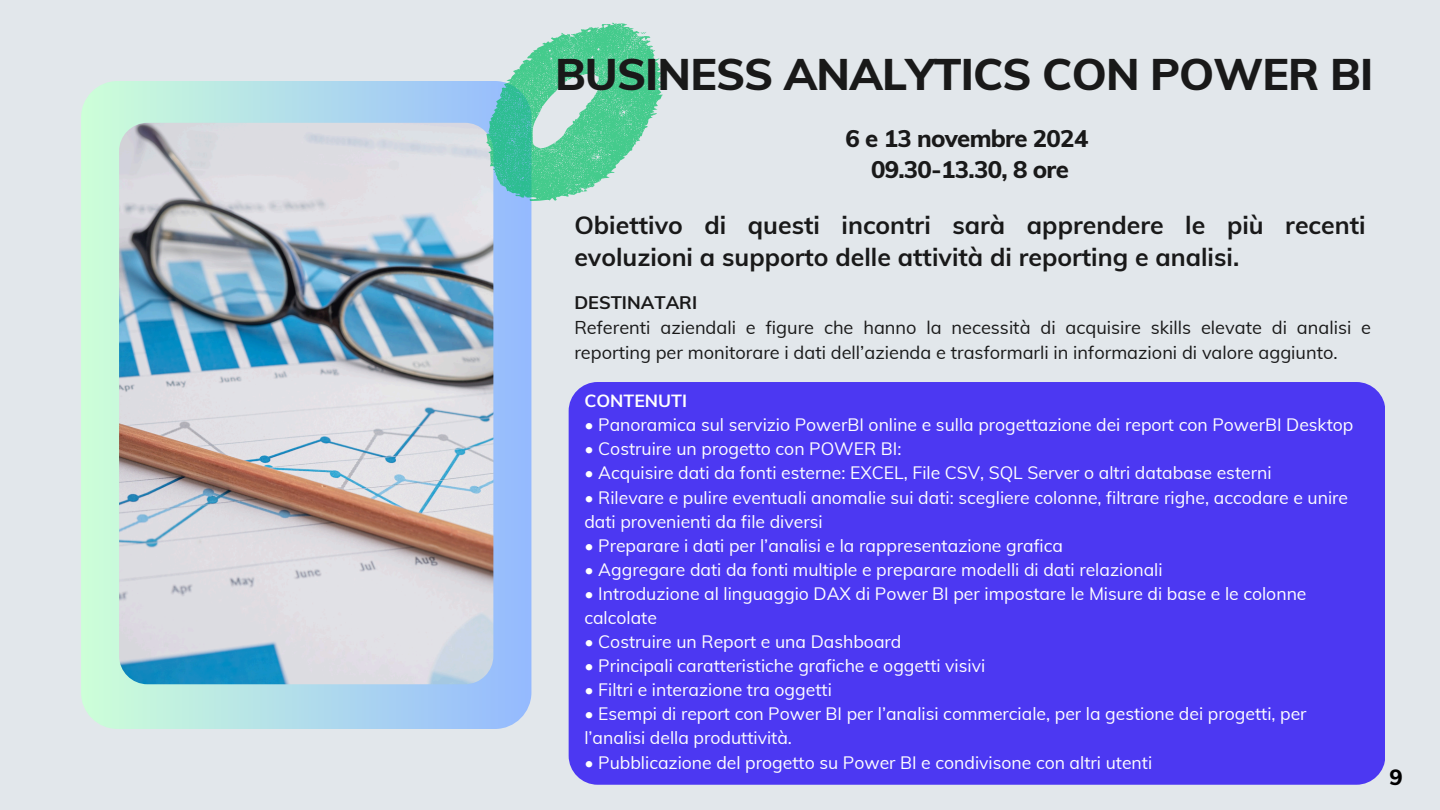
<style>
.page{position:relative;width:1440px;height:810px;background:#e2e7eb}
.page>*{position:absolute;margin:0;border:0;box-sizing:border-box;transform-origin:0 0}
.t1{font:800 44.2px "Muli";letter-spacing:-.02em;color:#191919}
.t2{font:700 24.8px/32.2px "Muli";color:#191919}
.t3{font:800 24px/30.8px "Muli";letter-spacing:-.03em;color:#191919;text-align:center}
.t4{font:800 22px "Muli";color:#000}
.t5{font:18.2px/25.4px "Muli";color:#191919}
.t6{font:700 18.2px "Muli";color:#191919}
.t7{font:17.6px/24.1px "Muli";color:#fff}
.t8{font:700 17.6px "Muli";color:#fff}
</style>
<div class="page">
<div style="left:81px;top:81px;width:450px;height:648px;background:linear-gradient(to right,#cdffd8,#95bafe);border-radius:37px"></div>
<img style="left:119px;top:123px;width:374px;height:561px;border-radius:28px">
<div style="left:569px;top:382px;width:816px;height:403px;background:#4c38f2;border-radius:29px"></div>
<svg style="left:486px;top:23px;width:177px;height:178px"></svg>
<h1 class="t1" style="left:555px;top:45px;width:820px">BUSINESS ANALYTICS CON POWER BI</h1>
<h2 class="t3" style="left:846px;top:123px;width:244px">6 e 13 novembre 2024<br>09.30-13.30, 8 ore</h2>
<p class="t2" style="left:574px;top:208px;width:793px">Obiettivo di questi incontri sarà apprendere le più recenti evoluzioni a supporto delle attività di reporting e analisi.</p>
<p class="t6" style="left:574px;top:290px;width:124px">DESTINATARI</p>
<p class="t5" style="left:574px;top:314px;width:798px">Referenti aziendali e figure che hanno la necessità di acquisire skills elevate di analisi e reporting per monitorare i dati dell’azienda e trasformarli in informazioni di valore aggiunto.</p>
<h2 class="t8" style="left:584px;top:389px;width:104px">CONTENUTI</h2>
<p class="t7" style="left:584px;top:413px;width:771px">• Panoramica sul servizio PowerBI online e sulla progettazione dei report con PowerBI Desktop</p>
<p class="t7" style="left:584px;top:437px;width:319px">• Costruire un progetto con POWER BI:</p>
<p class="t7" style="left:584px;top:461px;width:689px">• Acquisire dati da fonti esterne: EXCEL, File CSV, SQL Server o altri database esterni</p>
<p class="t7" style="left:584px;top:485px;width:765px">• Rilevare e pulire eventuali anomalie sui dati: scegliere colonne, filtrare righe, accodare e unire dati provenienti da file diversi</p>
<p class="t7" style="left:584px;top:533px;width:480px">• Preparare i dati per l’analisi e la rappresentazione grafica</p>
<p class="t7" style="left:584px;top:557px;width:580px">• Aggregare dati da fonti multiple e preparare modelli di dati relazionali</p>
<p class="t7" style="left:584px;top:581px;width:724px">• Introduzione al linguaggio DAX di Power BI per impostare le Misure di base e le colonne calcolate</p>
<p class="t7" style="left:584px;top:629px;width:319px">• Costruire un Report e una Dashboard</p>
<p class="t7" style="left:584px;top:653px;width:402px">• Principali caratteristiche grafiche e oggetti visivi</p>
<p class="t7" style="left:584px;top:678px;width:249px">• Filtri e interazione tra oggetti</p>
<p class="t7" style="left:584px;top:702px;width:724px">• Esempi di report con Power BI per l’analisi commerciale, per la gestione dei progetti, per l’analisi della produttività.</p>
<p class="t7" style="left:584px;top:750px;width:569px">• Pubblicazione del progetto su Power BI e condivisone con altri utenti</p>
<p class="t4" style="left:1390px;top:763px;width:15px">9</p>
</div>
